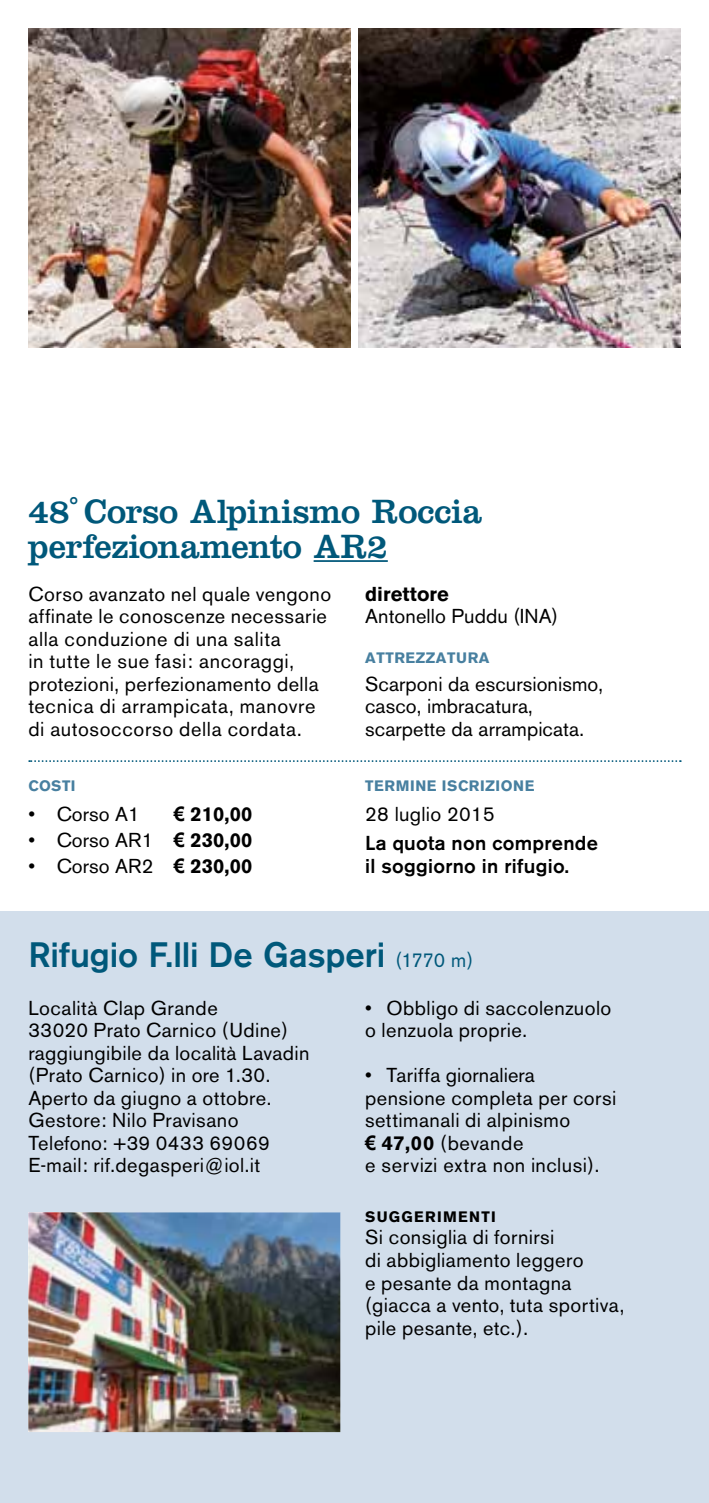
<style>
.page{position:relative;width:709px;height:1503px;background:#fff}
.page>*{position:absolute;margin:0;border:0;box-sizing:border-box;transform-origin:0 0}
.t1{font:35px/35px "Clarendon";letter-spacing:-.01em;color:#00587a}
.t2{font:500 35px "Akzidenz Grotesk BE";letter-spacing:-.005em;color:#00587a}
.t3{font:20px/22.5px "Akzidenz Grotesk BE";letter-spacing:.02em;color:#000}
.t4{font:500 20px/22.5px "Akzidenz Grotesk BE";letter-spacing:.015em;color:#000}
.t5{font:700 20px "Akzidenz Grotesk BE";color:#000}
.t6{font:700 15px "Akzidenz Grotesk BE";letter-spacing:.04em;color:#4880a0}
.t7{font:700 15px "Akzidenz Grotesk BE";letter-spacing:.09em;color:#000}
.s1{font-family:"Arial"}
.s2{font-family:"Arial";font-weight:700}
.s3{font-weight:700}
.s4{font-weight:400;font-size:20px}
</style>
<div class="page">
<div style="left:0;top:911px;width:709px;height:591px;background:#d2deeb"></div>
<hr style="left:313px;top:560px;width:75px;height:2px;background:#00587a">
<img style="left:358px;top:28px;width:322px;height:319px">
<svg style="left:29px;top:760px;width:652px;height:2px"></svg>
<img style="left:28px;top:28px;width:323px;height:319px">
<img style="left:28px;top:1212px;width:312px;height:220px">
<h1 class="t1" style="left:28px;top:493px;width:455px">48˚ Corso Alpinismo Roccia perfezionamento AR2</h1>
<p class="t3" style="left:28px;top:582px;width:304px">Corso avanzato nel quale vengono affinate le conoscenze necessarie alla conduzione di una salita<br>in tutte le sue fasi: ancoraggi, protezioni, perfezionamento della tecnica di arrampicata, manovre di autosoccorso della cordata.</p>
<p class="t5" style="left:365px;top:582px;width:85px">DIRETTORE</p>
<p class="t3" style="left:365px;top:605px;width:194px">Antonello Puddu (INA)</p>
<p class="t6" style="left:365px;top:649px;width:124px">ATTREZZATURA</p>
<p class="t3" style="left:365px;top:672px;width:239px">Scarponi da escursionismo, casco, imbracatura, scarpette da arrampicata.</p>
<p class="t6" style="left:28px;top:777px;width:49px">COSTI</p>
<p class="t3" style="left:28px;top:802px;width:113px">• Corso A1</p>
<p class="t5" style="left:174px;top:802px;width:80px"><span class="s1">€</span> 210,00</p>
<p class="t3" style="left:28px;top:828px;width:225px">• Corso AR1 <span class="s2">€</span> <span class="s3">230,00</span></p>
<p class="t3" style="left:28px;top:854px;width:225px">• Corso AR2 <span class="s2">€</span> <span class="s3">230,00</span></p>
<p class="t6" style="left:365px;top:777px;width:171px">TERMINE ISCRIZIONE</p>
<p class="t3" style="left:365px;top:802px;width:131px">28 luglio 2015</p>
<p class="t4" style="left:365px;top:832px;width:234px">La quota non comprende il soggiorno in rifugio.</p>
<h1 class="t2" style="left:28px;top:933px;width:446px">Rifugio F.lli De Gasperi <span class="s4">(1770 m)</span></h1>
<p class="t3" style="left:28px;top:996px;width:282px">Località Clap Grande<br>33020 Prato Carnico (Udine) raggiungibile da località Lavadin (Prato Carnico) in ore 1.30.<br>Aperto da giugno a ottobre.<br>Gestore: Nilo Pravisano<br>Telefono: +39 0433 69069<br>E-mail: rif.degasperi@iol.it</p>
<p class="t3" style="left:365px;top:996px;width:248px">• Obbligo di saccolenzuolo o lenzuola proprie.</p>
<p class="t3" style="left:365px;top:1064px;width:253px">• Tariffa giornaliera pensione completa per corsi settimanali di alpinismo<br><span class="s2">€</span> <span class="s3">47,00</span> (bevande<br>e servizi extra non inclusi).</p>
<p class="t7" style="left:365px;top:1208px;width:132px">SUGGERIMENTI</p>
<p class="t3" style="left:365px;top:1226px;width:261px">Si consiglia di fornirsi<br>di abbigliamento leggero<br>e pesante da montagna (giacca a vento, tuta sportiva, pile pesante, etc.).</p>
</div>
